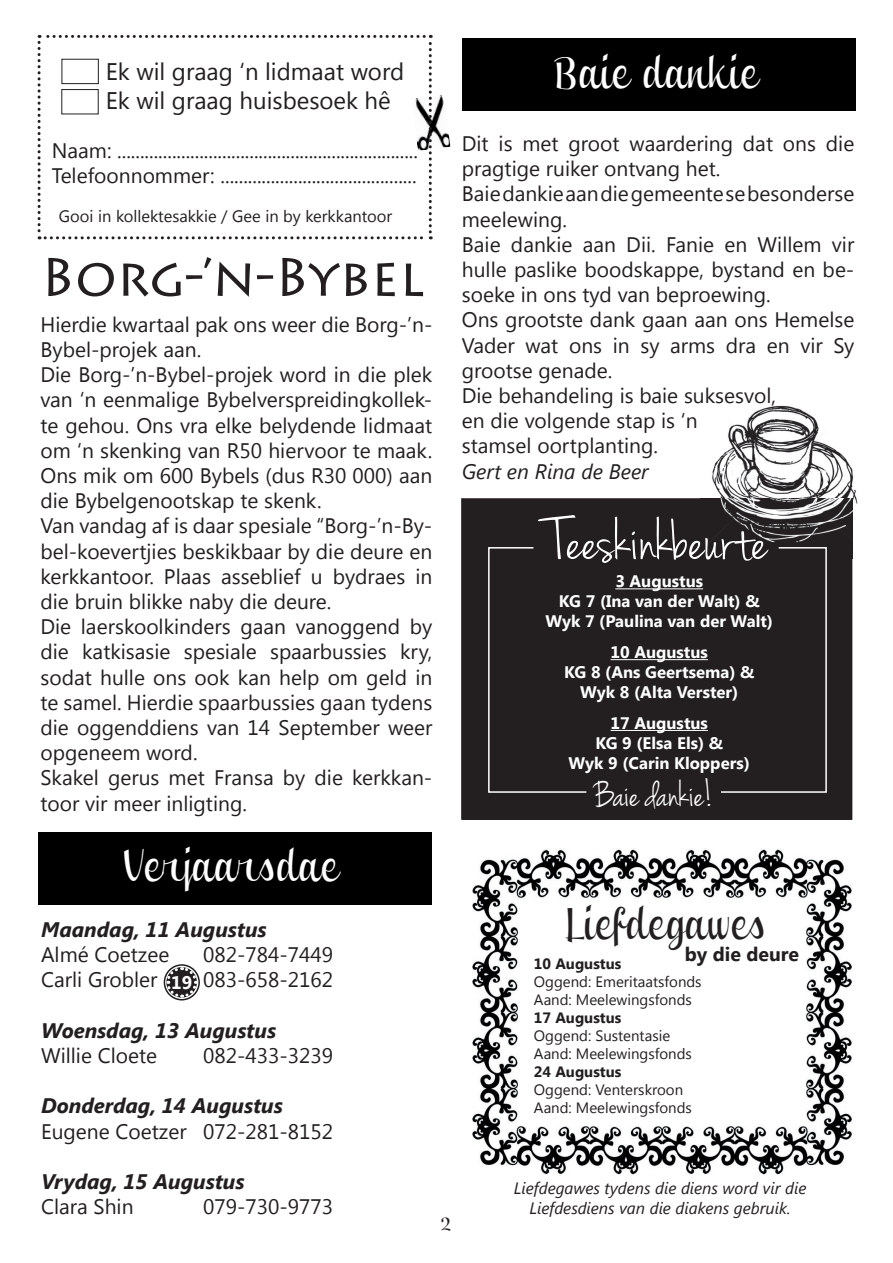
<style>
.page{position:relative;width:893px;height:1263px;background:#fff}
.page>*{position:absolute;margin:0;border:0;box-sizing:border-box;transform-origin:0 0}
.t1{font:62.85px "Jenna Sue";color:#fff}
.t2{font:54px "Lithos Pro";color:#231f20}
.t3{font:45px "Clipper Script Fat Personal Use";color:#fff}
.t4{font:45px "Clipper Script Fat Personal Use";color:#231f20}
.t5{font:39.45px "Jenna Sue";color:#fff}
.t6{font:24px/28.8px "Segoe UI";color:#231f20}
.t7{font:21px/25.2px "Segoe UI";color:#231f20}
.t8{font:italic 700 21px "Segoe UI";color:#231f20}
.t9{font:italic 21px "Segoe UI";color:#231f20}
.t10{font:21px "Clipper Script Fat Personal Use";color:#231f20}
.t11{font:700 19.5px "Segoe UI";color:#231f20}
.t12{font:700 18.3px "Segoe UI";color:#fff}
.t13{font:700 16.65px/20.1px "Segoe UI";color:#fff;text-align:center}
.t14{font:italic 16.5px/19.8px "Segoe UI";color:#231f20;text-align:center}
.t15{font:16.5px "Segoe UI";color:#231f20}
.t16{font:15px/18px "Segoe UI";color:#231f20}
.t17{font:700 15px "Segoe UI";color:#231f20}
</style>
<div class="page">
<img style="left:712px;top:405px;width:146px;height:99px">
<div style="left:462px;top:499px;width:390px;height:320px;background:#231f20"></div>
<div style="left:461px;top:498px;width:391px;height:322px;border:2px solid #231f20"></div>
<img style="left:701px;top:498px;width:151px;height:61px">
<div style="left:488px;top:547px;width:339px;height:246px;border:2px solid #fff"></div>
<div style="left:534px;top:544px;width:244px;height:14px;background:#231f20"></div>
<hr style="left:615px;top:588px;width:88px;height:1px;background:#fff">
<hr style="left:611px;top:659px;width:97px;height:1px;background:#fff">
<hr style="left:611px;top:730px;width:97px;height:1px;background:#fff">
<div style="left:587px;top:779px;width:133px;height:34px;background:#231f20"></div>
<img style="left:472px;top:849px;width:380px;height:326px">
<div style="left:462px;top:38px;width:393px;height:73px;background:#000"></div>
<div style="left:38px;top:832px;width:394px;height:73px;background:#000"></div>
<div style="left:164px;top:964px;width:36px;height:36px;border:1px solid #231f20;border-radius:50%"></div>
<svg style="left:165px;top:965px;width:34px;height:34px"></svg>
<img style="left:432px;top:95px;width:19px;height:53px">
<svg style="left:38px;top:35px;width:394px;height:204px"></svg>
<div style="left:61px;top:89px;width:38px;height:25px;border:1px solid #231f20"></div>
<p class="t6" style="left:106px;top:56px;width:300px">Ek wil graag ‘n lidmaat word<br>Ek wil graag huisbesoek hê</p>
<p class="t7" style="left:52px;top:137px;width:368px">Naam: ..................................................................<br>Telefoonnommer: ...........................................</p>
<p class="t15" style="left:59px;top:205px;width:335px">Gooi in kollektesakkie / Gee in by kerkkantoor</p>
<h2 class="t2" style="left:41px;top:246px;width:387px">Borg-’n-Bybel</h2>
<p class="t7" style="left:41px;top:311px;width:393px">Hierdie kwartaal pak ons weer die Borg-’n-Bybel-projek aan.<br>Die Borg-’n-Bybel-projek word in die plek van ‘n eenmalige Bybelverspreidingkollek&shy;te gehou. Ons vra elke belydende lidmaat om ‘n skenking van R50 hiervoor te maak.<br>Ons mik om 600 Bybels (dus R30 000) aan die Bybelgenootskap te skenk.<br>Van vandag af is daar spesiale “Borg-’n-By&shy;bel-koevertjies beskikbaar by die deure en kerkkantoor. Plaas asseblief u bydraes in die bruin blikke naby die deure.<br>Die laerskoolkinders gaan vanoggend by die katkisasie spesiale spaarbussies kry, sodat hulle ons ook kan help om geld in te samel. Hierdie spaarbussies gaan tydens die oggenddiens van 14 September weer opgeneem word.<br>Skakel gerus met Fransa by die kerkkan&shy;toor vir meer inligting.</p>
<h3 class="t3" style="left:124px;top:838px;width:218px">Verjaarsdae</h3>
<p class="t8" style="left:41px;top:914px;width:227px">Maandag, 11 Augustus</p>
<p class="t7" style="left:41px;top:941px;width:130px">Almé Coetzee</p>
<p class="t7" style="left:203px;top:941px;width:131px">082-784-7449</p>
<p class="t7" style="left:41px;top:966px;width:118px">Carli Grobler</p>
<p class="t7" style="left:203px;top:966px;width:131px">083-658-2162</p>
<p class="t8" style="left:41px;top:1015px;width:237px">Woensdag, 13 Augustus</p>
<p class="t7" style="left:41px;top:1042px;width:118px">Willie Cloete</p>
<p class="t7" style="left:203px;top:1042px;width:131px">082-433-3239</p>
<p class="t8" style="left:41px;top:1091px;width:243px">Donderdag, 14 Augustus</p>
<p class="t7" style="left:41px;top:1117px;width:293px">Eugene Coetzer 072-281-8152</p>
<p class="t8" style="left:41px;top:1166px;width:205px">Vrydag, 15 Augustus</p>
<p class="t7" style="left:41px;top:1193px;width:94px">Clara Shin</p>
<p class="t7" style="left:203px;top:1193px;width:131px">079-730-9773</p>
<p class="t12" style="left:171px;top:969px;width:22px">19</p>
<p class="t10" style="left:441px;top:1210px;width:11px">2</p>
<h3 class="t3" style="left:556px;top:45px;width:205px">Baie dankie</h3>
<p class="t7" style="left:462px;top:130px;width:394px">Dit is met groot waardering dat ons die pragtige ruiker ontvang het.<br>Baie dankie aan die gemeente se besonderse meelewing.<br>Baie dankie aan Dii. Fanie en Willem vir hulle paslike boodskappe, bystand en be&shy;soeke in ons tyd van beproewing.<br>Ons grootste dank gaan aan ons Hemelse<br>Vader wat ons in sy arms dra en vir Sy grootse genade.<br>Die behandeling is baie suksesvol,<br>en die volgende stap is ‘n<br>stamsel oortplanting.</p>
<p class="t9" style="left:462px;top:457px;width:188px">Gert en Rina de Beer</p>
<h1 class="t1" style="left:550px;top:505px;width:218px">Teeskinkbeurte</h1>
<p class="t13" style="left:545px;top:570px;width:229px">3 Augustus<br>KG 7 (Ina van der Walt) &amp;<br>Wyk 7 (Paulina van der Walt)</p>
<p class="t13" style="left:564px;top:641px;width:192px">10 Augustus<br>KG 8 (Ans Geertsema) &amp;<br>Wyk 8 (Alta Verster)</p>
<p class="t13" style="left:568px;top:712px;width:183px">17 Augustus<br>KG 9 (Elsa Els) &amp;<br>Wyk 9 (Carin Kloppers)</p>
<h3 class="t5" style="left:594px;top:772px;width:121px">Baie dankie!</h3>
<h3 class="t4" style="left:567px;top:896px;width:202px">Liefdegawes</h3>
<p class="t11" style="left:685px;top:940px;width:116px">by die deure</p>
<p class="t17" style="left:534px;top:953px;width:89px">10 Augustus</p>
<p class="t16" style="left:534px;top:972px;width:169px">Oggend: Emeritaatsfonds<br>Aand: Meelewingsfonds</p>
<p class="t17" style="left:534px;top:1007px;width:89px">17 Augustus</p>
<p class="t16" style="left:534px;top:1026px;width:159px">Oggend: Sustentasie<br>Aand: Meelewingsfonds</p>
<p class="t17" style="left:534px;top:1061px;width:89px">24 Augustus</p>
<p class="t16" style="left:534px;top:1080px;width:159px">Oggend: Venterskroon<br>Aand: Meelewingsfonds</p>
<p class="t14" style="left:514px;top:1177px;width:294px">Liefdegawes tydens die diens word vir die<br>Liefdesdiens van die diakens gebruik.</p>
</div>
